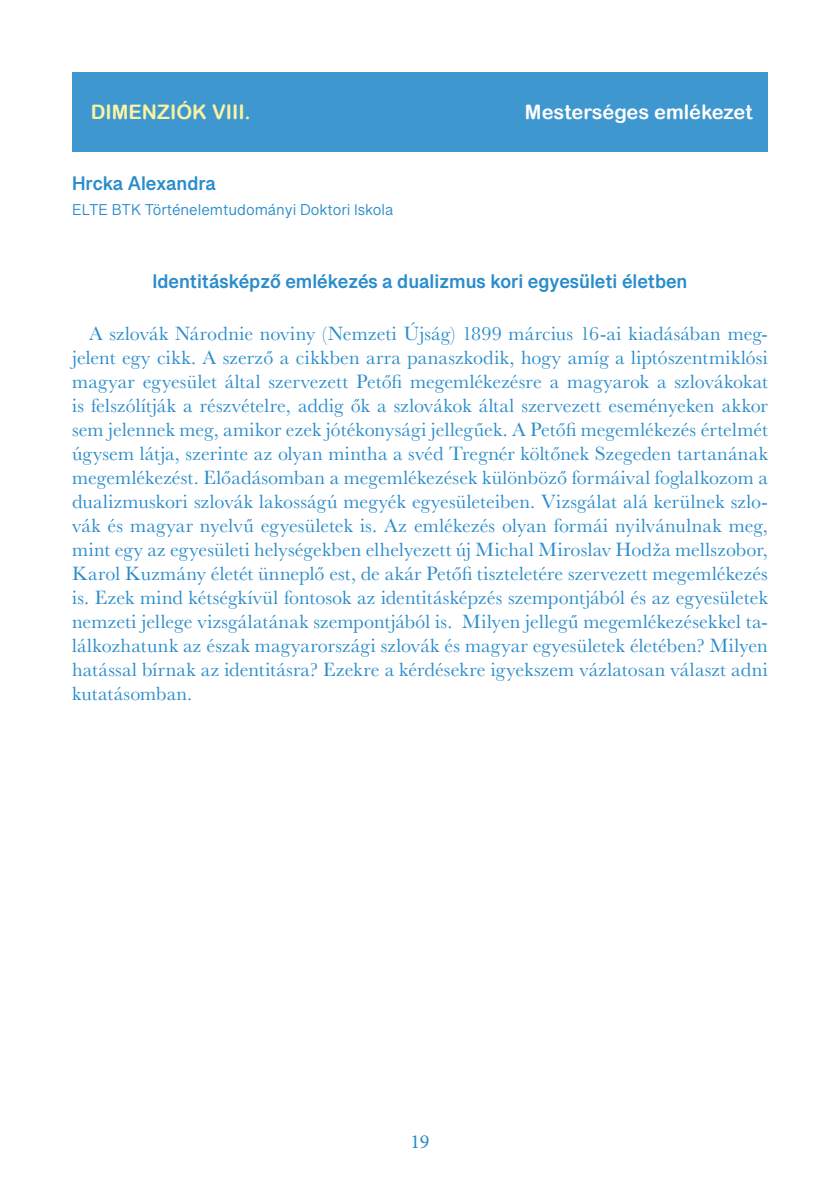
<style>
.page{position:relative;width:840px;height:1191px;background:#fff}
.page>*{position:absolute;margin:0;border:0;box-sizing:border-box;transform-origin:0 0}
.t1{font:20px/24px "Baskerville";letter-spacing:.01em;color:#2a8ccb;text-align:justify}
.t2{font:700 20px "Grantha Sangam MN";color:#2a8ccb}
.t3{font:20px "Arial Rounded MT Bold";color:#fff}
.t4{font:20px "Arial Rounded MT Bold";color:#f8f4a2}
.t5{font:20px "Minion Pro";color:#2a8ccb}
.t6{font:16px "Grantha Sangam MN";color:#2a8ccb}
</style>
<div class="page">
<div style="left:72px;top:72px;width:695px;height:79px;background:#3f97d0"></div>
<p class="t4" style="left:91px;top:100px;width:161px">DIMENZIÓK VIII.</p>
<p class="t3" style="left:524px;top:100px;width:229px">Mesterséges emlékezet</p>
<p class="t2" style="left:72px;top:172px;width:145px">Hrcka Alexandra</p>
<p class="t6" style="left:72px;top:200px;width:323px">ELTE BTK Történelemtudományi Doktori Iskola</p>
<p class="t2" style="left:152px;top:269px;width:536px">Identitásképző emlékezés a dualizmus kori egyesületi életben</p>
<p class="t1" style="left:72px;top:321px;width:697px;text-indent:17px">A szlovák Národnie noviny (Nemzeti Újság) 1899 március 16-ai kiadásában meg&shy;jelent egy cikk. A szerző a cikkben arra panaszkodik, hogy amíg a liptószentmiklósi magyar egyesület által szervezett Petőfi megemlékezésre a magyarok a szlovákokat is felszólítják a részvételre, addig ők a szlovákok által szervezett eseményeken akkor sem jelennek meg, amikor ezek jótékonysági jellegűek. A Petőfi megemlékezés értelmét úgysem látja, szerinte az olyan mintha a svéd Tregnér költőnek Szegeden tartanának megemlékezést. Előadásomban a megemlékezések különböző formáival foglalkozom a dualizmuskori szlovák lakosságú megyék egyesületeiben. Vizsgálat alá kerülnek szlo&shy;vák és magyar nyelvű egyesületek is. Az emlékezés olyan formái nyilvánulnak meg, mint egy az egyesületi helységekben elhelyezett új Michal Miroslav Hodža mellszobor, Karol Kuzmány életét ünneplő est, de akár Petőfi tiszteletére szervezett megemlékezés is. Ezek mind kétségkívül fontosok az identitásképzés szempontjából és az egyesületek nemzeti jellege vizsgálatának szempontjából is. Milyen jellegű megemlékezésekkel ta&shy;lálkozhatunk az észak magyarországi szlovák és magyar egyesületek életében? Milyen hatással bírnak az identitásra? Ezekre a kérdésekre igyekszem vázlatosan választ adni kutatásomban.</p>
<p class="t5" style="left:410px;top:1128px;width:21px">19</p>
</div>
